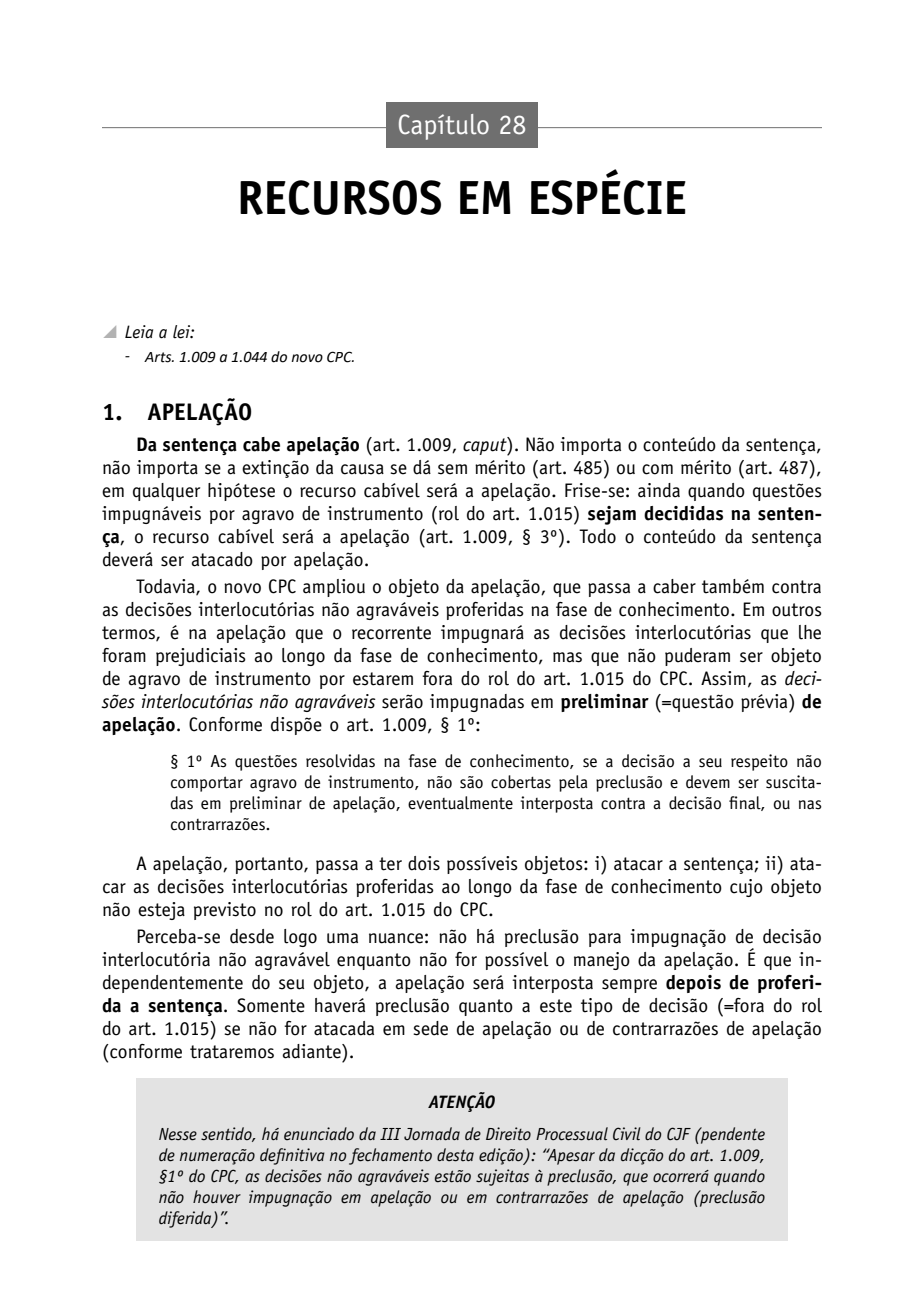
<style>
.page{position:relative;width:907px;height:1304px;background:#fff}
.page>*{position:absolute;margin:0;border:0;box-sizing:border-box;transform-origin:0 0}
.cap_tit{font:700 48px "Officina Sans Std";color:#000}
.cap_num{font:28px "Officina Sans Std";color:#fff}
.tit_1{font:700 24px "Officina Sans Std";letter-spacing:.005em;color:#000}
.t{font:19.6px/23px "Officina Sans Std";letter-spacing:.005em;color:#000;text-align:justify}
.t1{font:italic 18px "Officina Sans Std";color:#000}
.quadro_tit{font:italic 700 18px "Officina Sans Std";letter-spacing:.005em;color:#000}
.quadro_t{font:italic 17.6px/21px "Officina Sans Std";color:#000;text-align:justify}
.t_recuado{font:17.6px/21px "Officina Sans Std";letter-spacing:.005em;color:#000;text-align:justify}
.t2{font:italic 16px "Calibri";color:#000}
.s1{font-weight:700}
.s2{font-style:italic}
</style>
<div class="page">
<div style="left:386px;top:102px;width:152px;height:45px;background:#6f6f6f"></div>
<hr style="left:102px;top:127px;width:720px;height:1px;background:#6f6f6f">
<div style="left:136px;top:1078px;width:652px;height:43px;background:#e3e3e3"></div>
<div style="left:136px;top:1111px;width:652px;height:129px;background:#e3e3e3"></div>
<p class="cap_num" style="left:397px;top:108px;width:131px">Capítulo 28</p>
<p class="cap_tit" style="left:237px;top:168px;width:451px">RECURSOS EM ESPÉCIE</p>
<p class="t1" style="left:125px;top:321px;width:72px">Leia a lei:</p>
<p class="t2" style="left:125px;top:346px;width:232px">ͳ Arts. 1.009 a 1.044 do novo CPC.</p>
<p class="tit_1" style="left:102px;top:396px;width:152px">1. APELAÇÃO</p>
<p class="t" style="left:102px;top:433px;width:722px;text-indent:34px"><span class="s1">Da sentença cabe apelação</span> (art. 1.009, <span class="s2">caput</span>). Não importa o conteúdo da sentença, não importa se a extinção da causa se dá sem mérito (art. 485) ou com mérito (art. 487), em qualquer hipótese o recurso cabível será a apelação. Frise-se: ainda quando questões impugnáveis por agravo de instrumento (rol do art. 1.015) <span class="s1">sejam decididas na senten&shy;ça</span>, o recurso cabível será a apelação (art. 1.009, § 3º). Todo o conteúdo da sentença deverá ser atacado por apelação.</p>
<p class="t" style="left:102px;top:575px;width:722px;text-indent:34px">Todavia, o novo CPC ampliou o objeto da apelação, que passa a caber também contra as decisões interlocutórias não agraváveis proferidas na fase de conhecimento. Em outros termos, é na apelação que o recorrente impugnará as decisões interlocutórias que lhe foram prejudiciais ao longo da fase de conhecimento, mas que não puderam ser objeto de agravo de instrumento por estarem fora do rol do art. 1.015 do CPC. Assim, as <span class="s2">deci&shy;sões interlocutórias não agraváveis</span> serão impugnadas em <span class="s1">preliminar</span> (=questão prévia) <span class="s1">de apelação</span>. Conforme dispõe o art. 1.009, § 1º:</p>
<p class="t_recuado" style="left:170px;top:751px;width:653px">§ 1º As questões resolvidas na fase de conhecimento, se a decisão a seu respeito não comportar agravo de instrumento, não são cobertas pela preclusão e devem ser suscita&shy;das em preliminar de apelação, eventualmente interposta contra a decisão final, ou nas contrarrazões.</p>
<p class="t" style="left:102px;top:852px;width:722px;text-indent:34px">A apelação, portanto, passa a ter dois possíveis objetos: i) atacar a sentença; ii) ata&shy;car as decisões interlocutórias proferidas ao longo da fase de conhecimento cujo objeto não esteja previsto no rol do art. 1.015 do CPC.</p>
<p class="t" style="left:102px;top:925px;width:722px;text-indent:34px">Perceba-se desde logo uma nuance: não há preclusão para impugnação de decisão interlocutória não agravável enquanto não for possível o manejo da apelação. É que in&shy;dependentemente do seu objeto, a apelação será interposta sempre <span class="s1">depois de proferi&shy;da a sentença</span>. Somente haverá preclusão quanto a este tipo de decisão (=fora do rol do art. 1.015) se não for atacada em sede de apelação ou de contrarrazões de apelação (conforme trataremos adiante).</p>
<p class="quadro_tit" style="left:429px;top:1091px;width:68px">ATENÇÃO</p>
<p class="quadro_t" style="left:159px;top:1124px;width:608px">Nesse sentido, há enunciado da III Jornada de Direito Processual Civil do CJF (pendente de numeração definitiva no fechamento desta edição): “Apesar da dicção do art. 1.009, §1º do CPC, as decisões não agraváveis estão sujeitas à preclusão, que ocorrerá quando não houver impugnação em apelação ou em contrarrazões de apelação (preclusão diferida)”.</p>
</div>
